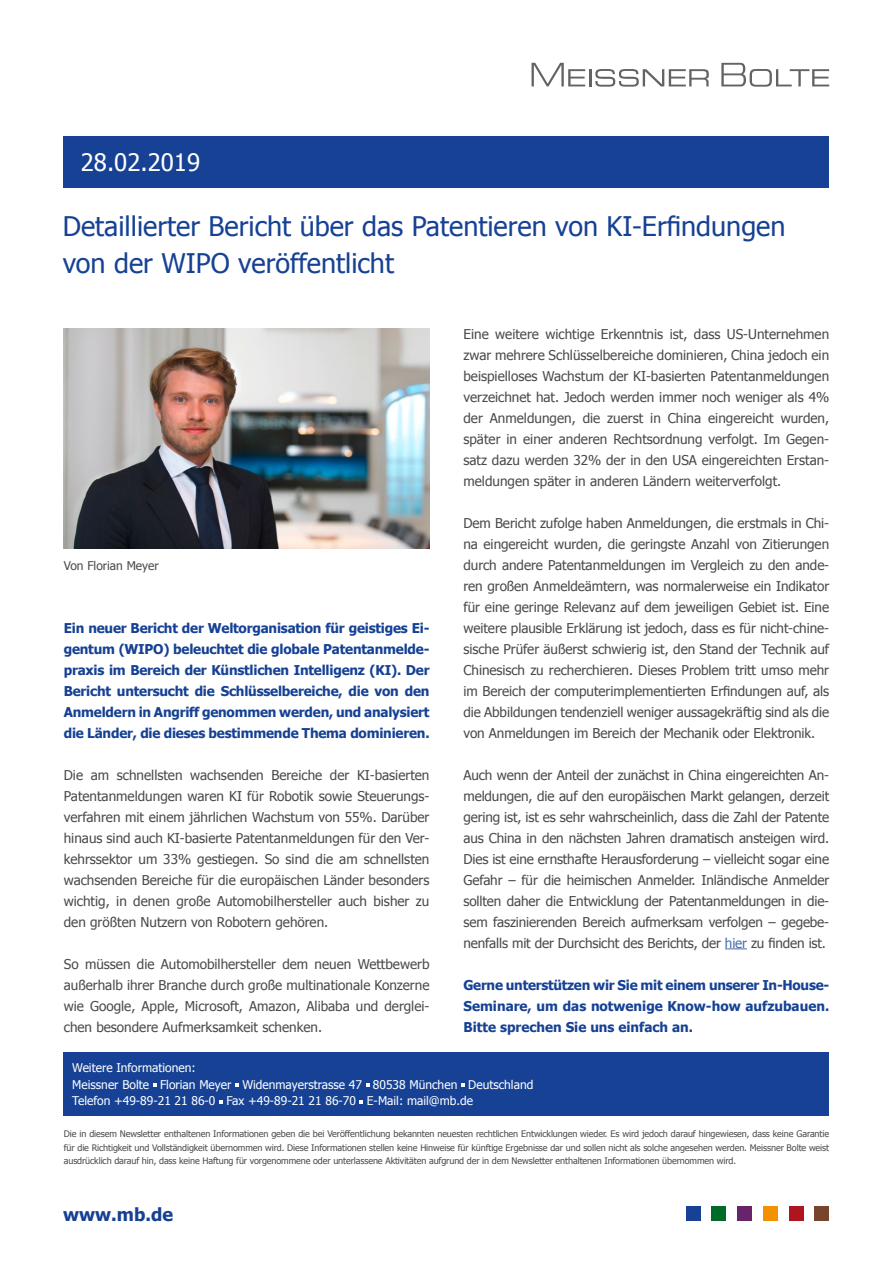
<style>
.page{position:relative;width:893px;height:1263px;background:#fff}
.page>*{position:absolute;margin:0;border:0;box-sizing:border-box;transform-origin:0 0}
.t1{font:27px/36px "Tahoma";color:#164194}
.Titel_16_20{font:24px "Tahoma";color:#fff}
.t2{font:700 18px "Tahoma";color:#164194}
.Fließtext_9_14_DE{font:13.5px/21px "Tahoma";color:#4a4a49;text-align:justify}
.Fließtext_9_14_DE_Ab{font:700 13.5px/21px "Tahoma";letter-spacing:-.015em;color:#164194;text-align:justify}
.Fließtext_9_14_DE-2{font:700 13.5px/21px "Tahoma";color:#164194;text-align:justify}
.Infobox_8_11{font:12px "Tahoma";color:#fff}
.BU_8_11{font:12px "Tahoma";color:#4a4a49}
.t3{font:9px/13.5px "Tahoma";letter-spacing:-.01em;color:#4a4a49;text-align:justify}
.s1{color:#4a6eaa}
</style>
<div class="page">
<div style="left:686px;top:1205px;width:15px;height:15px;background:#164194"></div>
<div style="left:711px;top:1205px;width:15px;height:15px;background:#006a28"></div>
<div style="left:737px;top:1205px;width:15px;height:15px;background:#68236b"></div>
<div style="left:763px;top:1205px;width:15px;height:15px;background:#f39200"></div>
<div style="left:789px;top:1205px;width:14px;height:15px;background:#af151e"></div>
<div style="left:814px;top:1205px;width:15px;height:15px;background:#77442c"></div>
<svg style="left:531px;top:63px;width:178px;height:24px"></svg>
<svg style="left:721px;top:63px;width:108px;height:24px"></svg>
<div style="left:64px;top:136px;width:765px;height:51px;background:#164194"></div>
<svg style="left:725px;top:948px;width:22px;height:1px"></svg>
<img style="left:64px;top:328px;width:365px;height:221px">
<div style="left:64px;top:1052px;width:765px;height:64px;background:#164194"></div>
<svg style="left:235px;top:1084px;width:4px;height:3px"></svg>
<svg style="left:219px;top:1100px;width:4px;height:4px"></svg>
<svg style="left:360px;top:1100px;width:3px;height:4px"></svg>
<p class="Titel_16_20" style="left:81px;top:146px;width:121px">28.02.2019</p>
<h1 class="t1" style="left:63px;top:207px;width:724px">Detaillierter Bericht über das Patentieren von KI-Erfindungen von der WIPO veröffentlicht</h1>
<p class="BU_8_11" style="left:64px;top:557px;width:96px">Von Florian Meyer</p>
<p class="Fließtext_9_14_DE_Ab" style="left:64px;top:616px;width:367px">Ein neuer Bericht der Weltorganisation für geistiges Ei&shy;gentum (WIPO) beleuchtet die globale Patentanmelde&shy;praxis im Bereich der Künstlichen Intelligenz (KI). Der Bericht untersucht die Schlüsselbereiche, die von den Anmeldern in Angriff genommen werden, und analysiert die Länder, die dieses bestimmende Thema dominieren.</p>
<p class="Fließtext_9_14_DE" style="left:64px;top:764px;width:367px">Die am schnellsten wachsenden Bereiche der KI-basierten Patentanmeldungen waren KI für Robotik sowie Steuerungs&shy;verfahren mit einem jährlichen Wachstum von 55%. Darüber hinaus sind auch KI-basierte Patentanmeldungen für den Ver&shy;kehrssektor um 33% gestiegen. So sind die am schnellsten wachsenden Bereiche für die europäischen Länder besonders wichtig, in denen große Automobilhersteller auch bisher zu den größten Nutzern von Robotern gehören.</p>
<p class="Fließtext_9_14_DE" style="left:64px;top:953px;width:367px">So müssen die Automobilhersteller dem neuen Wettbewerb außerhalb ihrer Branche durch große multinationale Konzerne wie Google, Apple, Microsoft, Amazon, Alibaba und derglei&shy;chen besondere Aufmerksamkeit schenken.</p>
<p class="Fließtext_9_14_DE" style="left:463px;top:323px;width:367px">Eine weitere wichtige Erkenntnis ist, dass US-Unternehmen zwar mehrere Schlüsselbereiche dominieren, China jedoch ein beispielloses Wachstum der KI-basierten Patentanmeldungen verzeichnet hat. Jedoch werden immer noch weniger als 4% der Anmeldungen, die zuerst in China eingereicht wurden, später in einer anderen Rechtsordnung verfolgt. Im Gegen&shy;satz dazu werden 32% der in den USA eingereichten Erstan&shy;meldungen später in anderen Ländern weiterverfolgt.</p>
<p class="Fließtext_9_14_DE" style="left:463px;top:512px;width:367px">Dem Bericht zufolge haben Anmeldungen, die erstmals in Chi&shy;na eingereicht wurden, die geringste Anzahl von Zitierungen durch andere Patentanmeldungen im Vergleich zu den ande&shy;ren großen Anmeldeämtern, was normalerweise ein Indikator für eine geringe Relevanz auf dem jeweiligen Gebiet ist. Eine weitere plausible Erklärung ist jedoch, dass es für nicht-chine&shy;sische Prüfer äußerst schwierig ist, den Stand der Technik auf Chinesisch zu recherchieren. Dieses Problem tritt umso mehr im Bereich der computerimplementierten Erfindungen auf, als die Abbildungen tendenziell weniger aussagekräftig sind als die von Anmeldungen im Bereich der Mechanik oder Elektronik.</p>
<p class="Fließtext_9_14_DE" style="left:463px;top:764px;width:367px">Auch wenn der Anteil der zunächst in China eingereichten An&shy;meldungen, die auf den europäischen Markt gelangen, derzeit gering ist, ist es sehr wahrscheinlich, dass die Zahl der Patente aus China in den nächsten Jahren dramatisch ansteigen wird.<br>Dies ist eine ernsthafte Herausforderung – vielleicht sogar eine Gefahr – für die heimischen Anmelder. Inländische Anmelder sollten daher die Entwicklung der Patentanmeldungen in die&shy;sem faszinierenden Bereich aufmerksam verfolgen – gegebe&shy;nenfalls mit der Durchsicht des Berichts, der <span class="s1">hier</span> zu finden ist.</p>
<p class="Fließtext_9_14_DE-2" style="left:463px;top:973px;width:367px">Gerne unterstützen wir Sie mit einem unserer In-House-Seminare, um das notwenige Know-how aufzubauen.<br>Bitte sprechen Sie uns einfach an.</p>
<p class="Infobox_8_11" style="left:72px;top:1060px;width:125px">Weitere Informationen:</p>
<p class="Infobox_8_11" style="left:72px;top:1076px;width:463px">Meissner Bolte Florian Meyer Widenmayerstrasse 47 80538 München Deutschland</p>
<p class="Infobox_8_11" style="left:72px;top:1093px;width:402px">Telefon +49-89-21 21 86-0 Fax +49-89-21 21 86-70 E-Mail: mail@mb.de</p>
<p class="t3" style="left:64px;top:1126px;width:767px">Die in diesem Newsletter enthaltenen Informationen geben die bei Veröffentlichung bekannten neuesten rechtlichen Entwicklungen wieder. Es wird jedoch darauf hingewiesen, dass keine Garantie für die Richtigkeit und Vollständigkeit übernommen wird. Diese Informationen stellen keine Hinweise für künftige Ergebnisse dar und sollen nicht als solche angesehen werden. Meissner Bolte weist ausdrücklich darauf hin, dass keine Haftung für vorgenommene oder unterlassene Aktivitäten aufgrund der in dem Newsletter enthaltenen Informationen übernommen wird.</p>
<h3 class="t2" style="left:63px;top:1202px;width:111px">www.mb.de</h3>
</div>
